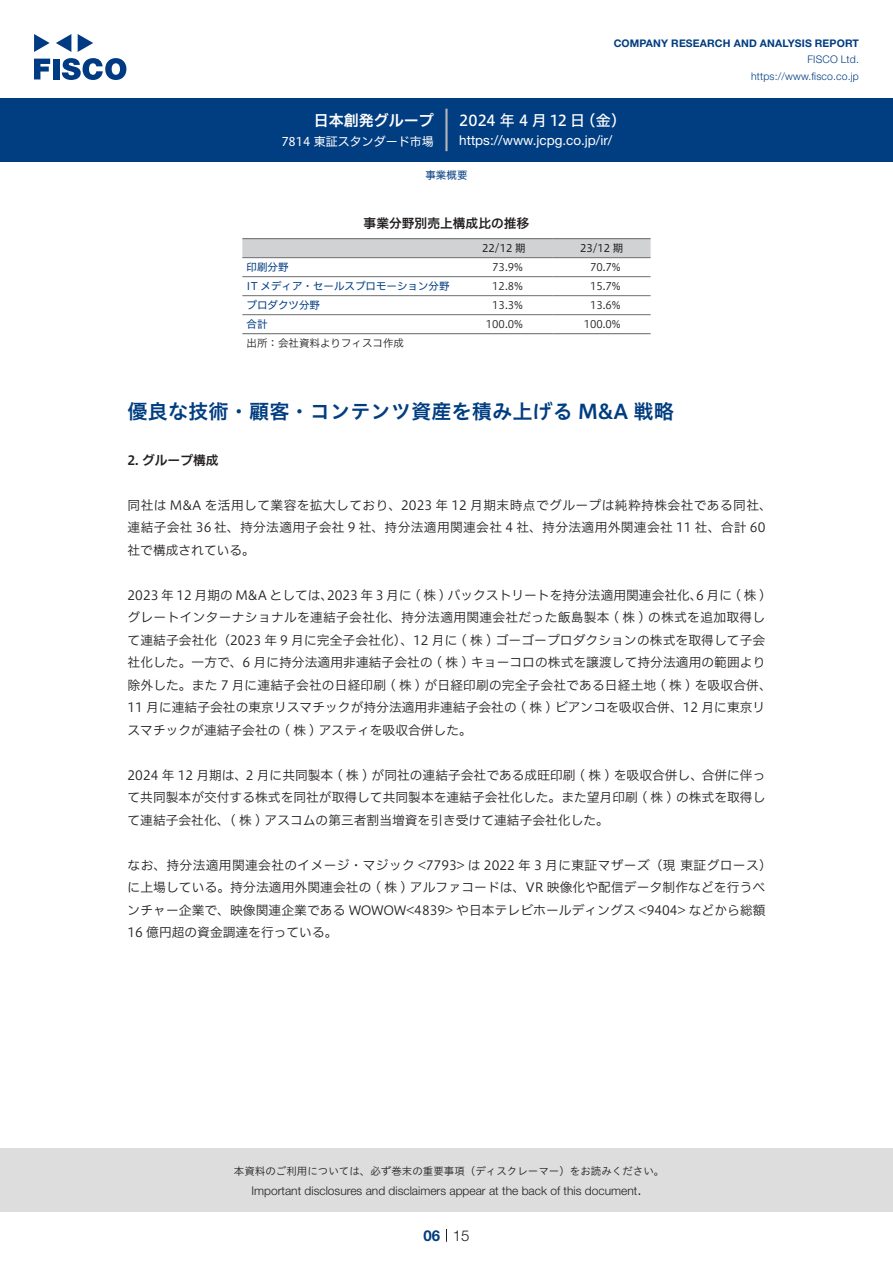
<style>
.page{position:relative;width:893px;height:1263px;background:#fff}
.page>*{position:absolute;margin:0;border:0;box-sizing:border-box;transform-origin:0 0}
.中タイトル{font:20.25px "Hiragino UD Sans Std W6";color:#003d81}
.t1{font:15px "Hiragino UD Sans F Std N W5";color:#fff}
.t2{font:15px "Hiragino UD Sans F Std N W6";color:#fff}
.t3{font:300 15px "Helvetica Neue LT Std";color:#231f20}
.t4{font:700 15px "Helvetica Neue LT Std";color:#003d81}
.t5{font:13.5px "Helvetica Neue LT Std";color:#fff}
.本文{font:12.75px/22.5px "Hiragino UD Sans F Std N W3";letter-spacing:.005em;color:#231f20}
.本文-2{font:12.75px/22.5px "Hiragino UD Sans F Std N W3";letter-spacing:.025em;color:#231f20}
.チャートタイトル{font:12.75px "Hiragino UD Sans F Std N W6";color:#231f20}
.小タイトル{font:12.75px "Hiragino UD Sans F Std N W6";color:#231f20}
.t6{font:300 12px "Helvetica Neue LT Std";color:#231f20}
.t7{font:12px "Hiragino UD Sans F Std N W4";color:#fff}
.表数字{font:10.5px "Hiragino UD Sans F Std N W3";color:#231f20}
.t8{font:10.5px "Hiragino UD Sans Std W3";color:#231f20}
.表左{font:10.5px "Hiragino UD Sans F Std N W4";color:#003d81}
.t9{font:700 10.5px "Helvetica Neue LT Std";letter-spacing:.015em;color:#003d81}
.t10{font:300 10.5px/16.5px "Helvetica Neue LT Std";letter-spacing:.015em;color:#003d81;text-align:right}
.表組み基本スタイル{font:10.5px "Hiragino UD Sans F Std N W3";color:#231f20}
.表上{font:10.5px "Hiragino UD Sans F Std N W4";color:#231f20}
.ヘッダー{font:10.5px "Hiragino UD Sans F Std N W4";color:#003d81}
</style>
<div class="page">
<div style="left:0;top:1148px;width:893px;height:64px;background:#ddd"></div>
<svg style="left:34px;top:59px;width:16px;height:20px"></svg>
<div style="left:53px;top:59px;width:6px;height:20px;background:#003a83"></div>
<svg style="left:62px;top:58px;width:64px;height:22px"></svg>
<svg style="left:34px;top:34px;width:16px;height:18px"></svg>
<svg style="left:78px;top:34px;width:15px;height:18px"></svg>
<svg style="left:56px;top:34px;width:15px;height:18px"></svg>
<div style="left:0;top:98px;width:893px;height:64px;background:#003d81"></div>
<hr style="left:445px;top:109px;width:3px;height:42px;background:#b5b5b6">
<svg style="left:446px;top:1229px;width:1px;height:13px"></svg>
<div style="left:242px;top:239px;width:409px;height:18px;background:#d1d2d4"></div>
<hr style="left:242px;top:257px;width:213px;height:1px;background:#6c6d70">
<hr style="left:455px;top:257px;width:98px;height:1px;background:#6c6d70">
<hr style="left:553px;top:257px;width:98px;height:1px;background:#6c6d70">
<hr style="left:242px;top:276px;width:213px;height:1px;background:#6c6d70">
<hr style="left:455px;top:276px;width:98px;height:1px;background:#6c6d70">
<hr style="left:553px;top:276px;width:98px;height:1px;background:#6c6d70">
<hr style="left:242px;top:295px;width:213px;height:1px;background:#6c6d70">
<hr style="left:455px;top:295px;width:98px;height:1px;background:#6c6d70">
<hr style="left:553px;top:295px;width:98px;height:1px;background:#6c6d70">
<hr style="left:242px;top:314px;width:213px;height:1px;background:#6c6d70">
<hr style="left:455px;top:314px;width:98px;height:1px;background:#6c6d70">
<hr style="left:553px;top:314px;width:98px;height:1px;background:#6c6d70">
<hr style="left:242px;top:238px;width:213px;height:1px;background:#6c6d70">
<hr style="left:455px;top:238px;width:98px;height:1px;background:#6c6d70">
<hr style="left:553px;top:238px;width:98px;height:1px;background:#6c6d70">
<hr style="left:242px;top:333px;width:213px;height:1px;background:#6c6d70">
<hr style="left:455px;top:333px;width:98px;height:1px;background:#6c6d70">
<hr style="left:553px;top:333px;width:98px;height:1px;background:#6c6d70">
<p class="t2" style="left:314px;top:109px;width:122px">日本創発グループ</p>
<p class="t7" style="left:281px;top:132px;width:154px">7814 東証スタンダード市場</p>
<p class="t9" style="left:614px;top:37px;width:247px">COMPANY RESEARCH AND ANALYSIS REPORT</p>
<p class="t10" style="left:751px;top:51px;width:109px">FISCO Ltd. https://www.fisco.co j p.</p>
<p class="t1" style="left:580px;top:109px;width:47px">（金(</p>
<p class="t1" style="left:459px;top:109px;width:128px">2024 年 4 月 12 日</p>
<p class="t5" style="left:459px;top:132px;width:155px">https://www.jcpg. c o j p. /i r/</p>
<p class="ヘッダー" style="left:425px;top:167px;width:43px">事業概要</p>
<p class="チャートタイトル" style="left:364px;top:214px;width:167px">事業分野別売上構成比の推移</p>
<p class="表上" style="left:482px;top:240px;width:45px">22/12 期</p>
<p class="表上" style="left:580px;top:240px;width:45px">23/12 期</p>
<p class="表左" style="left:247px;top:259px;width:43px">印刷分野</p>
<p class="表数字" style="left:492px;top:259px;width:32px">73.9%</p>
<p class="表数字" style="left:590px;top:259px;width:32px">70.7%</p>
<p class="表左" style="left:247px;top:278px;width:204px">IT メディア・セールスプロモーション分野</p>
<p class="表数字" style="left:492px;top:278px;width:32px">12.8%</p>
<p class="表数字" style="left:590px;top:278px;width:32px">15.7%</p>
<p class="表左" style="left:247px;top:297px;width:75px">プロダクツ分野</p>
<p class="表数字" style="left:492px;top:297px;width:32px">13.3%</p>
<p class="表数字" style="left:590px;top:297px;width:32px">13.6%</p>
<p class="表左" style="left:247px;top:316px;width:22px">合計</p>
<p class="表組み基本スタイル" style="left:247px;top:335px;width:159px">出所：会社資料よりフィスコ作成</p>
<p class="表数字" style="left:486px;top:316px;width:39px">100.0%</p>
<p class="表数字" style="left:584px;top:316px;width:39px">100.0%</p>
<p class="中タイトル" style="left:128px;top:395px;width:548px">優良な技術・顧客・コンテンツ資産を積み上げる M&amp;A 戦略</p>
<p class="小タイトル" style="left:128px;top:450px;width:93px">2. グループ構成</p>
<p class="本文-2" style="left:128px;top:493px;width:646px">同社は M&amp;A を活用して業容を拡大しており、2023 年 12 月期末時点でグループは純粋持株会社である同社、連結子会社 36 社、持分法適用子会社 9 社、持分法適用関連会社 4 社、持分法適用外関連会社 11 社、合計 60社で構成されている。</p>
<p class="本文" style="left:327px;top:583px;width:440px">2023 年 3 月に ( 株 ) バックストリートを持分法適用関連会社化 6、月に ( 株 (</p>
<p class="本文" style="left:128px;top:583px;width:646px">2023 年 12 月期の M&amp;A としては、<br>グレートインターナショナルを連結子会社化、持分法適用関連会社だった飯島製本 ( 株 ) の株式を追加取得して連結子会社化（2023 年 9 月に完全子会社化）、12 月に ( 株 ) ゴーゴープロダクションの株式を取得して子会社化した。一方で、6 月に持分法適用非連結子会社の ( 株 ) キョーコロの株式を譲渡して持分法適用の範囲より除外した。また 7 月に連結子会社の日経印刷 ( 株 ) が日経印刷の完全子会社である日経土地 ( 株 ) を吸収合併、11 月に連結子会社の東京リスマチックが持分法適用非連結子会社の ( 株 ) ビアンコを吸収合併、12 月に東京リスマチックが連結子会社の ( 株 ) アスティを吸収合併した。</p>
<p class="本文" style="left:128px;top:763px;width:639px;text-align:justify">2024 年 12 月期は、2 月に共同製本 ( 株 ) が同社の連結子会社である成旺印刷 ( 株 ) を吸収合併し、合併に伴って共同製本が交付する株式を同社が取得して共同製本を連結子会社化した。また望月印刷 ( 株 ) の株式を取得して連結子会社化、( 株 ) アスコムの第三者割当増資を引き受けて連結子会社化した。</p>
<p class="本文" style="left:128px;top:853px;width:646px">なお、持分法適用関連会社のイメージ・マジック &lt;7793&gt; は 2022 年 3 月に東証マザーズ（現東証グロース(に上場している。持分法適用外関連会社の ( 株 ) アルファコードは、VR 映像化や配信データ制作などを行うベンチャー企業で、映像関連企業である WOWOW&lt;4839&gt; や日本テレビホールディングス &lt;9404&gt; などから総額16 億円超の資金調達を行っている。</p>
<p class="t8" style="left:234px;top:1163px;width:432px">本資料のご利用については、必ず巻末の重要事項（ディスクレーマー）をお読みください。</p>
<p class="t3" style="left:637px;top:1180px;width:6px">.</p>
<p class="t6" style="left:251px;top:1183px;width:387px">Important disclosures and disclaimers appear at the back of this document</p>
<p class="t4" style="left:423px;top:1226px;width:18px">06</p>
<p class="t3" style="left:453px;top:1226px;width:18px">15</p>
</div>
